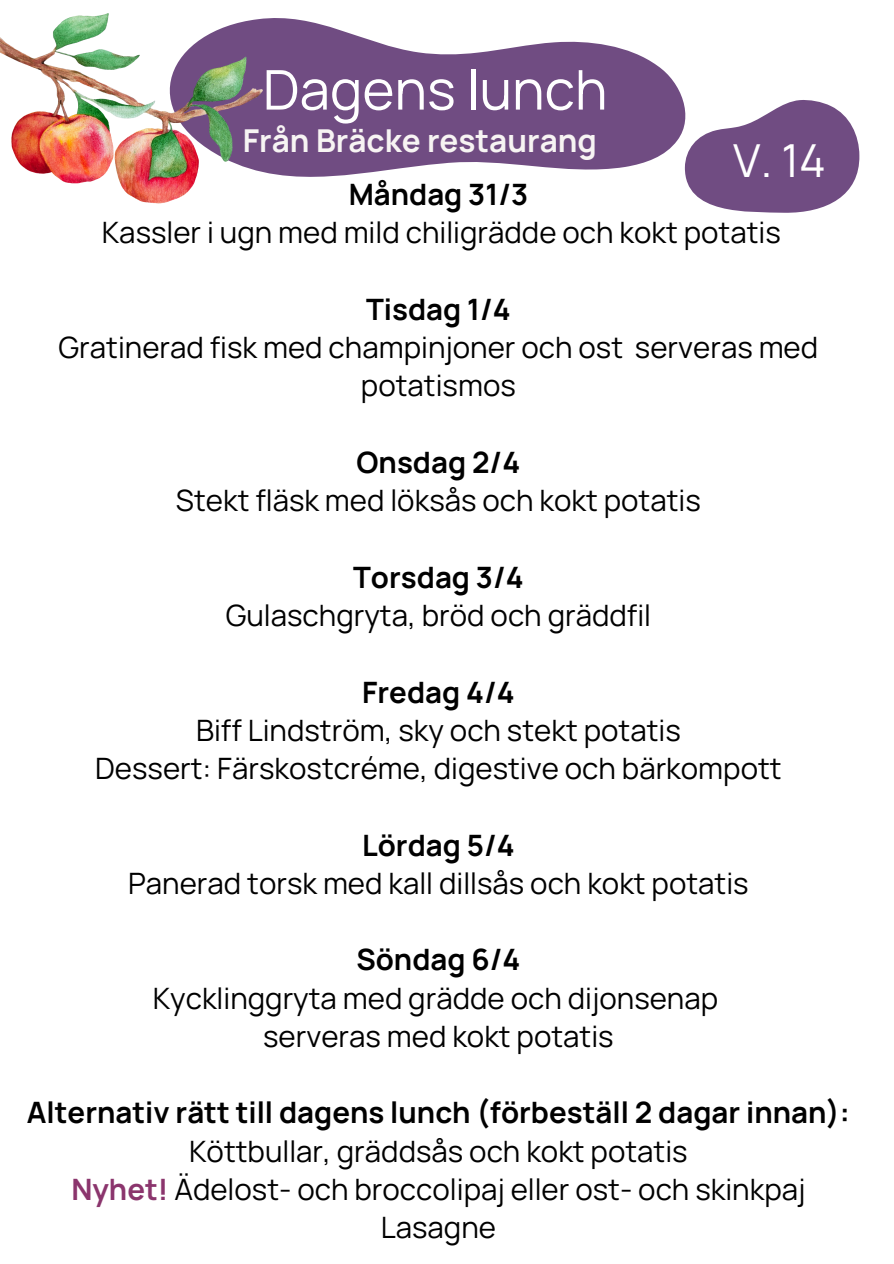
<style>
.page{position:relative;width:894px;height:1264px;background:#fff}
.page>*{position:absolute;margin:0;border:0;box-sizing:border-box;transform-origin:0 0}
.t1{font:54.75px "Manrope";color:#fff}
.t2{font:45.45px "Manrope";color:#fff}
.t3{font:700 31.5px "Manrope";color:#f7f4f3}
.t4{font:29.4px/38.2px "Manrope";color:#000;text-align:center}
.s1{font-weight:700}
.s2{font-weight:700;color:#8b356d}
</style>
<div class="page">
<svg style="left:262px;top:18px;width:422px;height:159px;fill:#704c82"></svg>
<svg style="left:684px;top:100px;width:175px;height:113px"></svg>
<img style="left:0;top:14px;width:262px;height:190px">
<p class="t1" style="left:263px;top:51px;width:346px">Dagens lunch</p>
<p class="t3" style="left:243px;top:118px;width:356px">Från Bräcke restaurang</p>
<p class="t2" style="left:733px;top:128px;width:94px">V. 14</p>
<h4 class="t4" style="left:102px;top:175px;width:680px"><span class="s1">Måndag 31/3<br></span>Kassler i ugn med mild chiligrädde och kokt potatis</h4>
<h4 class="t4" style="left:58px;top:289px;width:761px"><span class="s1">Tisdag 1/4<br></span>Gratinerad fisk med champinjoner och ost serveras med potatismos</h4>
<h4 class="t4" style="left:176px;top:442px;width:526px"><span class="s1">Onsdag 2/4<br></span>Stekt fläsk med löksås och kokt potatis</h4>
<h4 class="t4" style="left:226px;top:557px;width:426px"><span class="s1">Torsdag 3/4<br></span>Gulaschgryta, bröd och gräddfil</h4>
<h4 class="t4" style="left:95px;top:672px;width:687px"><span class="s1">Fredag 4/4<br></span>Biff Lindström, sky och stekt potatis<br>Dessert: Färskostcréme, digestive och bärkompott</h4>
<h4 class="t4" style="left:128px;top:825px;width:622px"><span class="s1">Lördag 5/4<br></span>Panerad torsk med kall dillsås och kokt potatis</h4>
<h4 class="t4" style="left:153px;top:940px;width:567px"><span class="s1">Söndag 6/4<br></span>Kycklinggryta med grädde och dijonsenap serveras med kokt potatis</h4>
<p class="t4" style="left:27px;top:1093px;width:824px"><span class="s1">Alternativ rätt till dagens lunch (förbeställ 2 dagar innan):<br></span>Köttbullar, gräddsås och kokt potatis<br><span class="s2">Nyhet!</span> Ädelost- och broccolipaj eller ost- och skinkpaj Lasagne</p>
</div>
